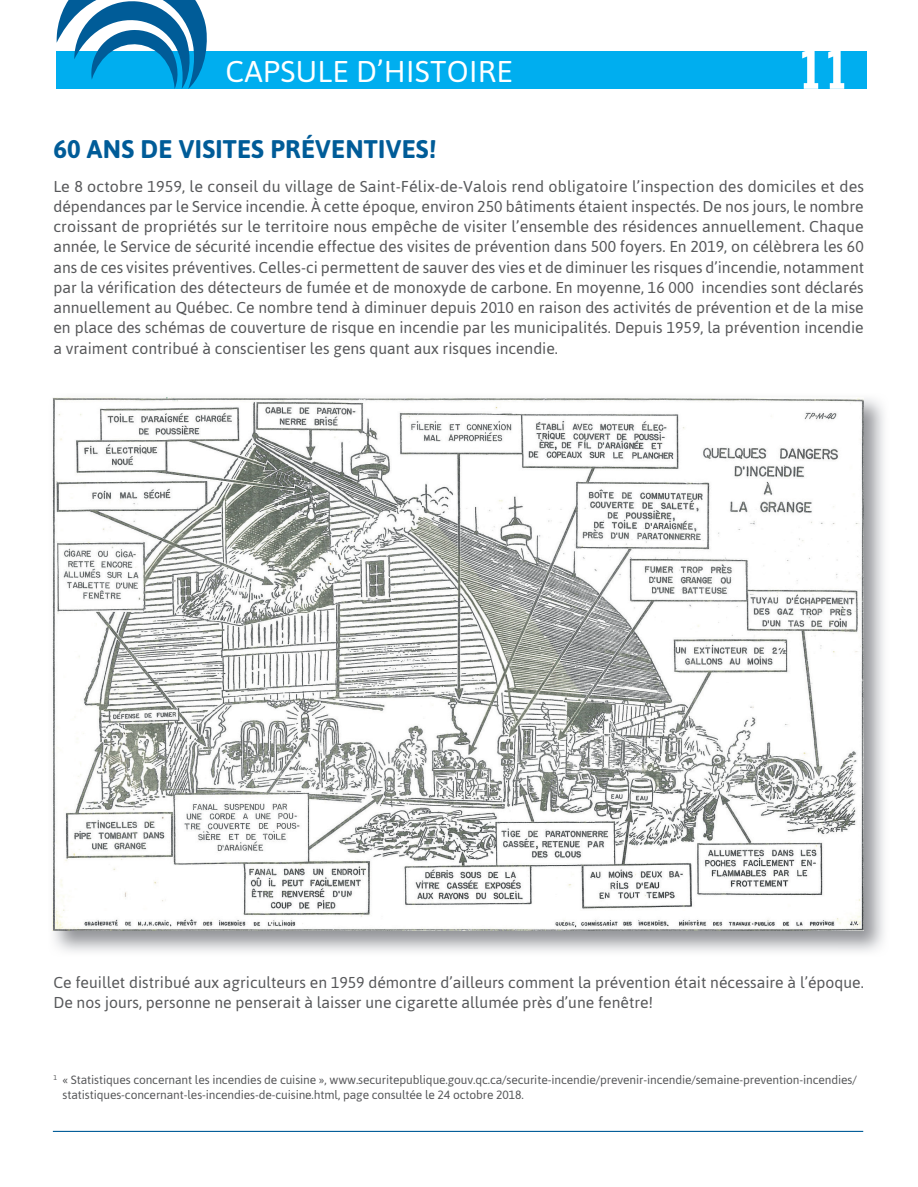
<style>
.page{position:relative;width:918px;height:1187px;background:#fff}
.page>*{position:absolute;margin:0;border:0;box-sizing:border-box;transform-origin:0 0}
.t1{font:500 55.5px "Boton";color:#fff}
.t2{font:30px "Asap";letter-spacing:.01em;color:#fff}
.t3{font:700 25.5px "Asap";letter-spacing:.01em;color:#005c98}
.t4{font:15.75px/20.2px "Asap";color:#57585a;text-align:justify}
.t5{font:12px/15px "Asap";letter-spacing:-.01em;color:#57585a}
</style>
<div class="page">
<div style="left:57px;top:51px;width:810px;height:38px;background:#00aeef"></div>
<svg style="left:57px;top:0;width:150px;height:89px"></svg>
<img style="left:101px;top:398px;width:783px;height:554px">
<img style="left:52px;top:930px;width:49px;height:22px">
<img style="left:52px;top:397px;width:811px;height:533px">
<hr style="left:53px;top:1131px;width:810px;height:1px;background:#005c98">
<h2 class="t2" style="left:226px;top:52px;width:289px">CAPSULE D’HISTOIRE</h2>
<h1 class="t1" style="left:793px;top:37px;width:61px">11</h1>
<h3 class="t3" style="left:53px;top:132px;width:384px">60 ANS DE VISITES PRÉVENTIVES!</h3>
<p class="t4" style="left:53px;top:175px;width:812px">Le 8 octobre 1959, le conseil du village de Saint-Félix-de-Valois rend obligatoire l’inspection des domiciles et des dépendances par le Service incendie. À cette époque, environ 250 bâtiments étaient inspectés. De nos jours, le nombre croissant de propriétés sur le territoire nous empêche de visiter l’ensemble des résidences annuellement. Chaque année, le Service de sécurité incendie effectue des visites de prévention dans 500 foyers. En 2019, on célèbrera les 60 ans de ces visites préventives. Celles-ci permettent de sauver des vies et de diminuer les risques d’incendie, notamment par la vérification des détecteurs de fumée et de monoxyde de carbone. En moyenne, 16 000 incendies sont déclarés annuellement au Québec. Ce nombre tend à diminuer depuis 2010 en raison des activités de prévention et de la mise en place des schémas de couverture de risque en incendie par les municipalités. Depuis 1959, la prévention incendie a vraiment contribué à conscientiser les gens quant aux risques incendie.</p>
<p class="t4" style="left:53px;top:972px;width:812px">Ce feuillet distribué aux agriculteurs en 1959 démontre d’ailleurs comment la prévention était nécessaire à l’époque.<br>De nos jours, personne ne penserait à laisser une cigarette allumée près d’une fenêtre!</p>
<p class="t5" style="left:63px;top:1072px;width:795px;text-indent:-9px"><sup>1</sup> « Statistiques concernant les incendies de cuisine », www.securitepublique.gouv.qc.ca/securite-incendie/prevenir-incendie/semaine-prevention-incendies/ statistiques-concernant-les-incendies-de-cuisine.html, page consultée le 24 octobre 2018.</p>
</div>
